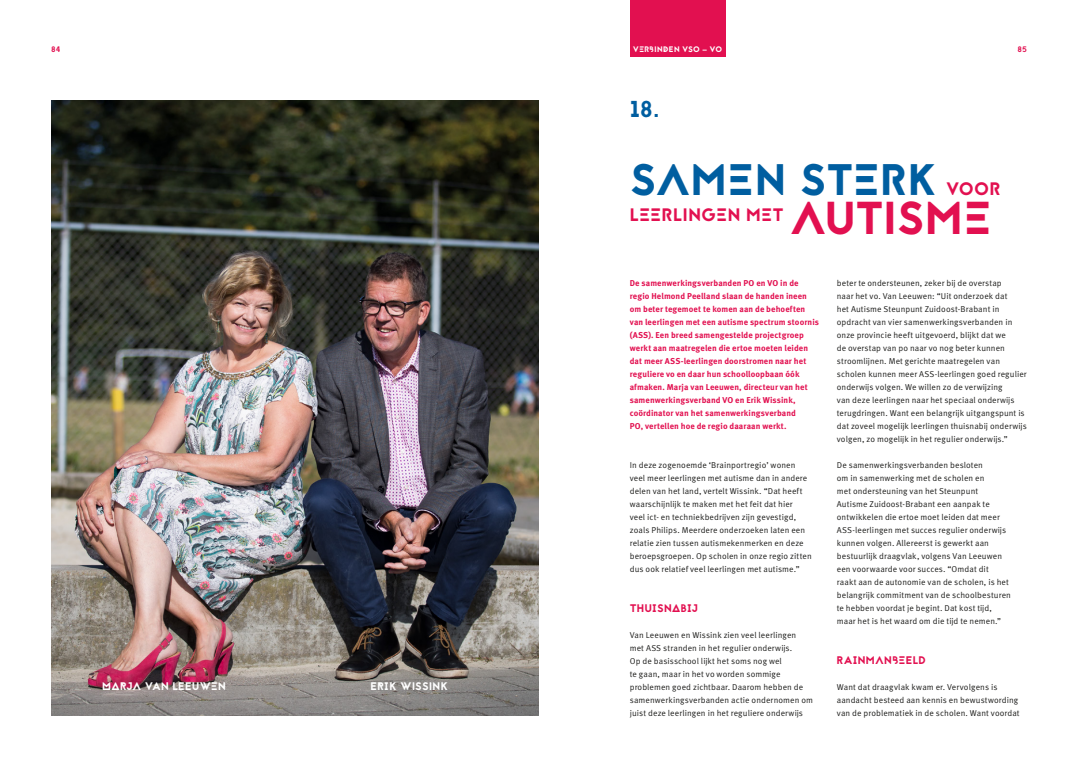
<style>
.page{position:relative;width:1078px;height:766px;background:#fff}
.page>*{position:absolute;margin:0;border:0;box-sizing:border-box;transform-origin:0 0}
.t1{font:46px "Jaapokkisubtract";letter-spacing:.005em;color:#e21050}
.t2{font:44px "Jaapokkisubtract";letter-spacing:.015em;color:#005ea0}
.t3{font:23px "Jaapokki";color:#005ea0}
.t4{font:18px "Jaapokkisubtract";letter-spacing:.025em;color:#e21050}
.t5{font:11px "Jaapokki";letter-spacing:.02em;color:#fff}
.t6{font:11px "Jaapokki";letter-spacing:.03em;color:#e21050}
.t7{font:11px "Jaapokkisubtract";letter-spacing:.035em;color:#fff}
.t8{font:11px "Jaapokkienchance";letter-spacing:.035em;color:#e21050}
.t9{font:8.5px/13px "Meta Pro";letter-spacing:.01em;color:#1d1d1b}
.t10{font:700 8.5px/13px "Meta Pro";letter-spacing:.01em;color:#e21050}
.t11{font:8px "Jaapokkisubtract";letter-spacing:.03em;color:#fff}
.t12{font:8px "Jaapokkienchance";color:#e21050}
.s1{font-family:"Jaapokkienchance"}
.s2{font-family:"Jaapokkisubtract"}
.s3{font-family:"Jaapokki"}
</style>
<div class="page">
<div style="left:629px;top:0;width:96px;height:56px;background:#e21050"></div>
<img style="left:51px;top:100px;width:488px;height:615px">
<p class="t11" style="left:632px;top:44px;width:91px">VERBIN<span class="s1">DEN</span> VSO – VO</p>
<p class="t12" style="left:51px;top:44px;width:11px">84</p>
<p class="t12" style="left:1017px;top:44px;width:11px">85</p>
<h3 class="t3" style="left:629px;top:93px;width:31px">18.</h3>
<h2 class="t2" style="left:630px;top:149px;width:309px">SAMEN STERK</h2>
<h3 class="t4" style="left:945px;top:176px;width:56px">VOOR</h3>
<p class="t5" style="left:102px;top:678px;width:125px"><span class="s1">MAR</span><span class="s2">JA</span> VAN LEEU<span class="s2">WEN</span></p>
<p class="t7" style="left:370px;top:678px;width:79px"><span class="s1">ERIK</span> WISSINK</p>
<h3 class="t4" style="left:629px;top:202px;width:155px">LEERLINGEN MET</h3>
<h1 class="t1" style="left:789px;top:186px;width:203px">AUTISME</h1>
<p class="t10" style="left:629px;top:277px;width:191px">De samenwerkingsverbanden PO en VO in de regio Helmond Peelland slaan de handen ineen om beter tegemoet te komen aan de behoeften van leerlingen met een autisme spectrum stoornis (ASS). Een breed samengestelde projectgroep werkt aan maatregelen die ertoe moeten leiden dat meer ASS-leerlingen doorstromen naar het reguliere vo en daar hun schoolloopbaan óók afmaken. Marja van Leeuwen, directeur van het samenwerkingsverband VO en Erik Wissink, coördinator van het samenwerkingsverband<br>PO, vertellen hoe de regio daaraan werkt.</p>
<p class="t9" style="left:629px;top:459px;width:183px">In deze zogenoemde ‘Brainportregio’ wonen veel meer leerlingen met autisme dan in andere delen van het land, vertelt Wissink. “Dat heeft waarschijnlijk te maken met het feit dat hier<br>veel ict- en techniekbedrijven zijn gevestigd, zoals Philips. Meerdere onderzoeken laten een relatie zien tussen autismekenmerken en deze beroepsgroepen. Op scholen in onze regio zitten dus ook relatief veel leerlingen met autisme.”</p>
<p class="t8" style="left:629px;top:600px;width:69px"><span class="s3">T</span>HUISNA<span class="s3">BIJ</span></p>
<p class="t9" style="left:629px;top:628px;width:185px">Van Leeuwen en Wissink zien veel leerlingen<br>met ASS stranden in het regulier onderwijs.<br>Op de basisschool lijkt het soms nog wel<br>te gaan, maar in het vo worden sommige problemen goed zichtbaar. Daarom hebben de samenwerkingsverbanden actie ondernomen om juist deze leerlingen in het reguliere onderwijs</p>
<p class="t9" style="left:836px;top:277px;width:191px">beter te ondersteunen, zeker bij de overstap<br>naar het vo. Van Leeuwen: “Uit onderzoek dat<br>het Autisme Steunpunt Zuidoost-Brabant in opdracht van vier samenwerkingsverbanden in onze provincie heeft uitgevoerd, blijkt dat we<br>de overstap van po naar vo nog beter kunnen stroomlijnen. Met gerichte maatregelen van scholen kunnen meer ASS-leerlingen goed regulier onderwijs volgen. We willen zo de verwijzing<br>van deze leerlingen naar het speciaal onderwijs terugdringen. Want een belangrijk uitgangspunt is dat zoveel mogelijk leerlingen thuisnabij onderwijs volgen, zo mogelijk in het regulier onderwijs.”</p>
<p class="t9" style="left:836px;top:459px;width:175px">De samenwerkingsverbanden besloten<br>om in samenwerking met de scholen en<br>met ondersteuning van het Steunpunt Autisme Zuidoost-Brabant een aanpak te ontwikkelen die ertoe moet leiden dat meer ASS-leerlingen met succes regulier onderwijs kunnen volgen. Allereerst is gewerkt aan bestuurlijk draagvlak, volgens Van Leeuwen een voorwaarde voor succes. “Omdat dit<br>raakt aan de autonomie van de scholen, is het belangrijk commitment van de schoolbesturen te hebben voordat je begint. Dat kost tijd, maar het is het waard om die tijd te nemen.”</p>
<p class="t6" style="left:836px;top:652px;width:91px">RAIN<span class="s2">MANBE</span>ELD</p>
<p class="t9" style="left:836px;top:680px;width:184px">Want dat draagvlak kwam er. Vervolgens is aandacht besteed aan kennis en bewustwording van de problematiek in de scholen. Want voordat</p>
</div>
